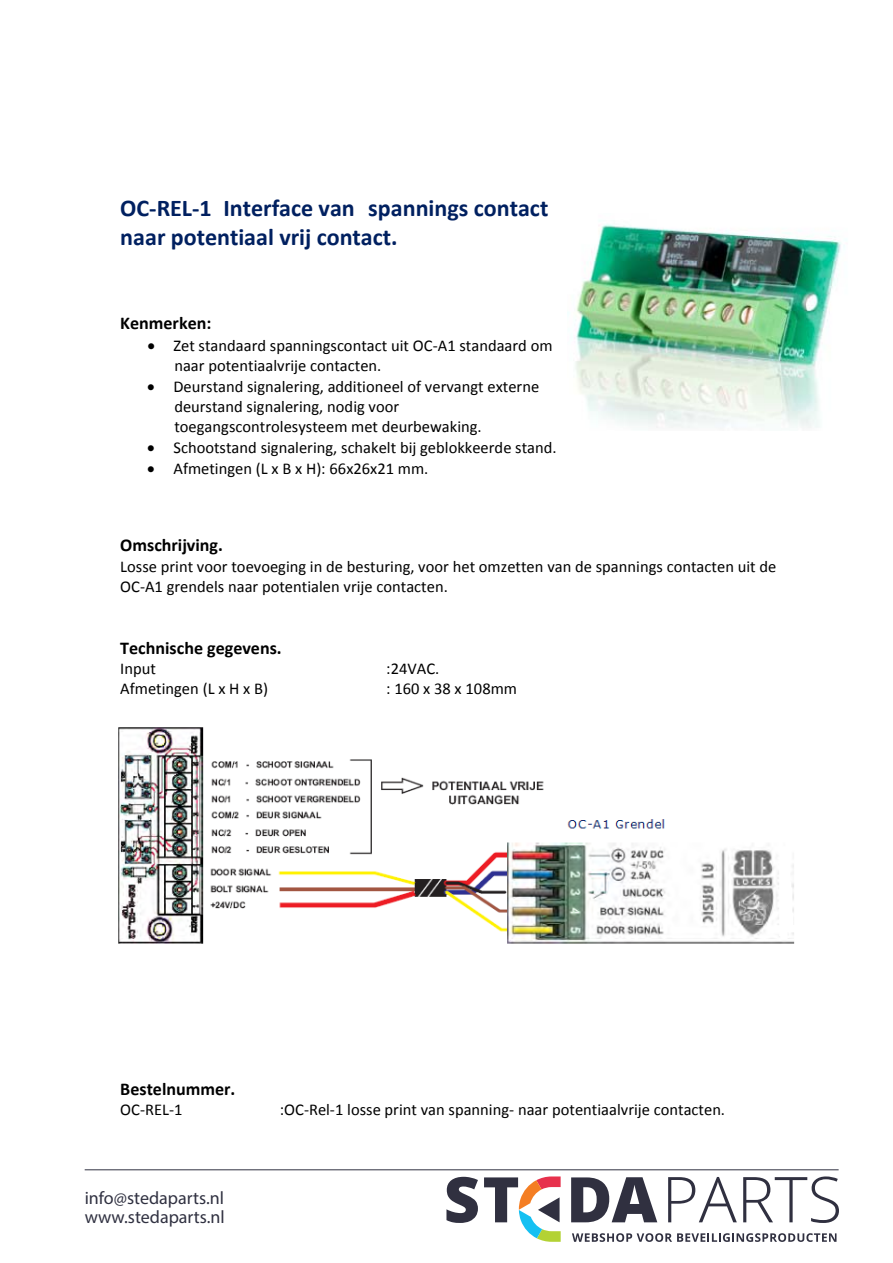
<style>
.page{position:relative;width:893px;height:1263px;background:#fff}
.page>*{position:absolute;margin:0;border:0;box-sizing:border-box;transform-origin:0 0}
.t1{font:700 24px/29.4px "Calibri";color:#002060}
.t2{font:700 18px "Calibri";color:#000}
.t3{font:18px/19.5px "Myriad Pro";color:#303141}
.t4{font:16.5px/20.5px "Calibri";color:#000}
.t5{font:16.5px "Symbol";color:#000}
</style>
<div class="page">
<img style="left:567px;top:220px;width:278px;height:208px">
<img style="left:118px;top:727px;width:677px;height:217px">
<svg style="left:572px;top:1233px;width:264px;height:9px"></svg>
<svg style="left:446px;top:1177px;width:32px;height:46px"></svg>
<svg style="left:571px;top:1177px;width:86px;height:45px"></svg>
<svg style="left:668px;top:1177px;width:69px;height:45px"></svg>
<svg style="left:743px;top:1176px;width:96px;height:47px"></svg>
<svg style="left:484px;top:1176px;width:77px;height:66px"></svg>
<hr style="left:85px;top:1169px;width:754px;height:1px;background:#303141">
<h1 class="t1" style="left:223px;top:192px;width:133px">Interface van</h1>
<h1 class="t1" style="left:368px;top:192px;width:182px">spannings contact</h1>
<h1 class="t1" style="left:120px;top:192px;width:279px">OC‐REL 1‐<br>naar potentiaal vrij contact.</h1>
<p class="t2" style="left:120px;top:312px;width:93px">Kenmerken:</p>
<p class="t4" style="left:173px;top:334px;width:381px">Zet standaard spanningscontact uit OC 1A‐ standaard om</p>
<p class="t5" style="left:147px;top:334px;width:9px">•</p>
<p class="t5" style="left:147px;top:375px;width:9px">•</p>
<p class="t5" style="left:147px;top:437px;width:9px">•</p>
<p class="t5" style="left:147px;top:458px;width:9px">•</p>
<p class="t4" style="left:173px;top:354px;width:367px;line-height:21.1px">naar potentiaalvrije contacten.<br>Deurstand signalering, additioneel of vervangt externe</p>
<p class="t4" style="left:173px;top:396px;width:385px">deurstand signalering, nodig voor toegangscontrolesysteem met deurbewaking.<br>Schootstand signalering, schakelt bij geblokkeerde stand.</p>
<p class="t4" style="left:173px;top:458px;width:256px">Afmetingen L( x B x H :) 66x26x21 mm.</p>
<p class="t2" style="left:120px;top:534px;width:104px">Omschrijving.</p>
<p class="t4" style="left:120px;top:555px;width:658px">Losse print voor toevoeging in de besturing, voor het omzetten van de spannings contacten uit de<br>OC 1A‐ grendels naar potentialen vrije contacten.</p>
<p class="t2" style="left:120px;top:637px;width:163px">Technische gegevens.</p>
<p class="t4" style="left:120px;top:658px;width:37px">Input</p>
<p class="t4" style="left:120px;top:678px;width:149px">Afmetingen L( x H x )B</p>
<p class="t4" style="left:386px;top:658px;width:55px">:24VAC.</p>
<p class="t4" style="left:386px;top:678px;width:132px">: 160 x 38 x 108mm</p>
<p class="t2" style="left:120px;top:1078px;width:117px">Bestelnummer.</p>
<p class="t4" style="left:120px;top:1099px;width:64px">OC‐REL‐1</p>
<p class="t3" style="left:85px;top:1188px;width:142px">info@stedaparts.nl www.stedaparts.nl</p>
<p class="t4" style="left:280px;top:1099px;width:447px">:OC‐Rel 1‐ losse print van spanning‐ naar potentiaalvrije contacten.</p>
</div>
